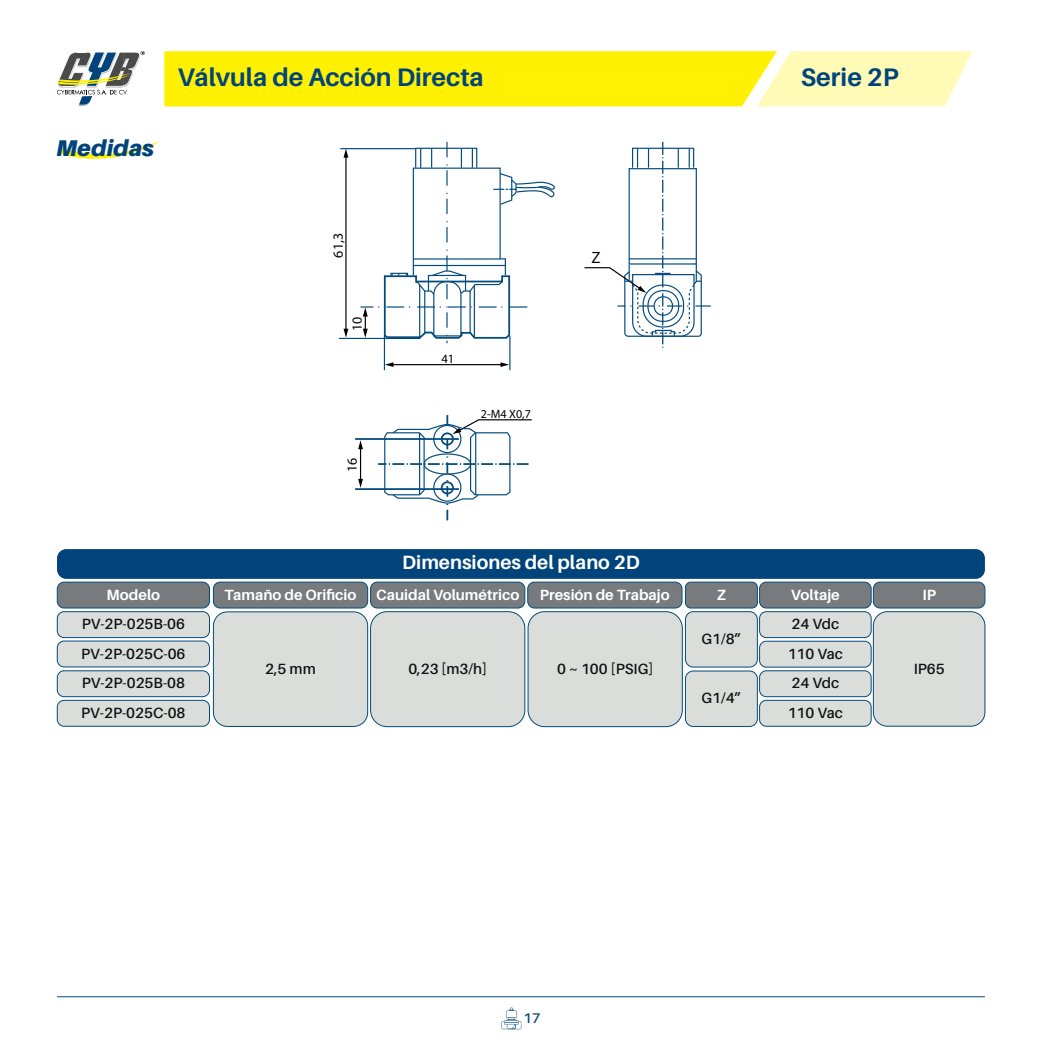
<style>
.page{position:relative;width:1042px;height:1042px;background:#fff}
.page>*{position:absolute;margin:0;border:0;box-sizing:border-box;transform-origin:0 0}
.t1{font:700 25.38px "Aileron";color:#00447b}
.t2{font:italic 900 22.75px "Aileron";color:#00447b}
.t3{font:700 19.25px "Aileron";color:#fff}
.t4{font:16.45px "Myriad Pro";color:#000001}
.t5{font:600 14.88px/29.6px "Aileron";color:#101315;text-align:justify}
.t6{font:700 14.88px "Aileron";color:#fff}
.t7{font:14px "Myriad Pro";color:#000001}
.t8{font:600 14px "Aileron";color:#034b7d}
.t9{font:12.6px "Myriad Pro";color:#000001}
.t10{font:12.08px "Myriad Pro";color:#000001}
</style>
<div class="page">
<svg style="left:60px;top:141px;width:101px;height:18px"></svg>
<hr style="left:57px;top:996px;width:928px;height:1px;background:#034b7d">
<svg style="left:501px;top:1007px;width:20px;height:23px"></svg>
<svg style="left:57px;top:51px;width:88px;height:55px"></svg>
<svg style="left:164px;top:51px;width:808px;height:55px;background:#fff333"></svg>
<hr style="left:340px;top:148px;width:75px;height:1px;background:#034b7d">
<hr style="left:339px;top:338px;width:81px;height:1px;background:#034b7d">
<hr style="left:384px;top:336px;width:1px;height:34px;background:#034b7d">
<hr style="left:509px;top:336px;width:1px;height:34px;background:#034b7d">
<hr style="left:392px;top:364px;width:110px;height:1px;background:#000001">
<svg style="left:385px;top:362px;width:8px;height:5px"></svg>
<svg style="left:500px;top:362px;width:9px;height:5px"></svg>
<hr style="left:345px;top:156px;width:1px;height:174px;background:#000001">
<svg style="left:343px;top:149px;width:5px;height:9px"></svg>
<svg style="left:343px;top:329px;width:5px;height:9px"></svg>
<svg style="left:361px;top:142px;width:194px;height:201px"></svg>
<svg style="left:584px;top:142px;width:127px;height:206px"></svg>
<hr style="left:355px;top:438px;width:104px;height:2px;background:#034b7d">
<hr style="left:355px;top:488px;width:104px;height:2px;background:#034b7d">
<hr style="left:360px;top:447px;width:1px;height:33px;background:#000001">
<svg style="left:358px;top:440px;width:5px;height:9px"></svg>
<svg style="left:358px;top:479px;width:5px;height:9px"></svg>
<svg style="left:378px;top:415px;width:154px;height:106px"></svg>
<div style="left:57px;top:549px;width:928px;height:30px;background:#00447b;border-radius:9px"></div>
<div style="left:213px;top:582px;width:155px;height:26px;background:#777b7d;border-radius:7px"></div>
<div style="left:213px;top:582px;width:155px;height:26px;border:1px solid #034b7d;border-radius:7px"></div>
<div style="left:213px;top:612px;width:155px;height:114px;background:#dbdddb;border-radius:14px"></div>
<div style="left:213px;top:611px;width:155px;height:115px;border:1px solid #034b7d;border-radius:14px"></div>
<div style="left:57px;top:582px;width:152px;height:26px;background:#777b7d;border-radius:7px"></div>
<div style="left:57px;top:582px;width:153px;height:26px;border:1px solid #034b7d;border-radius:7px"></div>
<div style="left:57px;top:612px;width:152px;height:25px;background:#dbdddb;border-radius:7px"></div>
<div style="left:57px;top:611px;width:153px;height:27px;border:1px solid #034b7d;border-radius:7px"></div>
<div style="left:57px;top:641px;width:152px;height:26px;background:#dbdddb;border-radius:7px"></div>
<div style="left:57px;top:641px;width:153px;height:26px;border:1px solid #034b7d;border-radius:7px"></div>
<div style="left:57px;top:671px;width:152px;height:26px;background:#dbdddb;border-radius:7px"></div>
<div style="left:57px;top:670px;width:153px;height:27px;border:1px solid #034b7d;border-radius:7px"></div>
<div style="left:57px;top:700px;width:152px;height:26px;background:#dbdddb;border-radius:7px"></div>
<div style="left:57px;top:700px;width:153px;height:26px;border:1px solid #034b7d;border-radius:7px"></div>
<div style="left:370px;top:582px;width:155px;height:26px;background:#777b7d;border-radius:7px"></div>
<div style="left:370px;top:582px;width:155px;height:26px;border:1px solid #034b7d;border-radius:7px"></div>
<div style="left:528px;top:582px;width:154px;height:26px;background:#777b7d;border-radius:7px"></div>
<div style="left:527px;top:582px;width:155px;height:26px;border:1px solid #034b7d;border-radius:7px"></div>
<div style="left:370px;top:612px;width:155px;height:114px;background:#dbdddb;border-radius:17px"></div>
<div style="left:370px;top:611px;width:155px;height:116px;border:1px solid #034b7d;border-radius:17px"></div>
<div style="left:873px;top:582px;width:112px;height:26px;background:#777b7d;border-radius:7px"></div>
<div style="left:873px;top:582px;width:112px;height:26px;border:1px solid #034b7d;border-radius:7px"></div>
<div style="left:685px;top:582px;width:72px;height:26px;background:#777b7d;border-radius:5px"></div>
<div style="left:685px;top:582px;width:72px;height:26px;border:1px solid #034b7d;border-radius:5px"></div>
<div style="left:873px;top:612px;width:112px;height:114px;background:#dbdddb;border-radius:14px"></div>
<div style="left:873px;top:611px;width:112px;height:115px;border:1px solid #034b7d;border-radius:14px"></div>
<div style="left:759px;top:582px;width:112px;height:26px;background:#777b7d;border-radius:7px"></div>
<div style="left:759px;top:582px;width:112px;height:26px;border:1px solid #034b7d;border-radius:7px"></div>
<div style="left:759px;top:700px;width:112px;height:26px;background:#dbdddb;border-radius:7px"></div>
<div style="left:759px;top:700px;width:112px;height:26px;border:1px solid #034b7d;border-radius:7px"></div>
<div style="left:759px;top:612px;width:112px;height:25px;background:#dbdddb;border-radius:7px"></div>
<div style="left:759px;top:611px;width:112px;height:27px;border:1px solid #034b7d;border-radius:7px"></div>
<div style="left:759px;top:641px;width:112px;height:26px;background:#dbdddb;border-radius:7px"></div>
<div style="left:759px;top:641px;width:112px;height:26px;border:1px solid #034b7d;border-radius:7px"></div>
<div style="left:759px;top:671px;width:112px;height:26px;background:#dbdddb;border-radius:7px"></div>
<div style="left:759px;top:670px;width:112px;height:27px;border:1px solid #034b7d;border-radius:7px"></div>
<div style="left:685px;top:612px;width:72px;height:55px;background:#dbdddb;border-radius:8px"></div>
<div style="left:685px;top:611px;width:72px;height:56px;border:1px solid #034b7d;border-radius:8px"></div>
<div style="left:685px;top:671px;width:72px;height:55px;background:#dbdddb;border-radius:8px"></div>
<div style="left:685px;top:671px;width:72px;height:55px;border:1px solid #034b7d;border-radius:8px"></div>
<div style="left:528px;top:612px;width:154px;height:114px;background:#dbdddb;border-radius:17px"></div>
<div style="left:528px;top:611px;width:154px;height:116px;border:1px solid #034b7d;border-radius:17px"></div>
<h2 class="t2" style="left:56px;top:134px;width:99px">Medidas</h2>
<h1 class="t1" style="left:178px;top:63px;width:308px">Válvula de Acción Directa</h1>
<h1 class="t1" style="left:801px;top:63px;width:99px">Serie 2P</h1>
<p class="t7" style="left:329px;top:258px;width:26px;rotate:-90deg">61,3</p>
<p class="t7" style="left:348px;top:331px;width:16px;rotate:-90deg">10</p>
<p class="t7" style="left:344px;top:472px;width:16px;rotate:-90deg">16</p>
<p class="t9" style="left:441px;top:351px;width:14px">41</p>
<p class="t10" style="left:481px;top:407px;width:52px">2-M4 X0,7</p>
<p class="t4" style="left:592px;top:248px;width:11px">Z</p>
<p class="t3" style="left:402px;top:552px;width:239px">Dimensiones del plano 2D</p>
<p class="t6" style="left:107px;top:586px;width:55px">Modelo</p>
<p class="t5" style="left:81px;top:609px;width:106px">PV-2P-025B-06<br>PV-2P-025C-06<br>PV-2P-025B-08<br>PV-2P-025C-08</p>
<p class="t6" style="left:225px;top:586px;width:133px">Tamaño de Orificio</p>
<p class="t6" style="left:376px;top:586px;width:145px">Cauidal Volumétrico</p>
<p class="t6" style="left:540px;top:586px;width:131px">Presión de Trabajo</p>
<p class="t5" style="left:265px;top:654px;width:52px">2,5 mm</p>
<p class="t5" style="left:408px;top:654px;width:80px">0,23 [m3/h]</p>
<p class="t5" style="left:557px;top:654px;width:98px">0 ~ 100 [PSIG]</p>
<p class="t6" style="left:791px;top:586px;width:50px">Voltaje</p>
<p class="t6" style="left:717px;top:586px;width:11px">Z</p>
<p class="t6" style="left:922px;top:586px;width:15px">IP</p>
<p class="t5" style="left:701px;top:624px;width:41px">G1/8”</p>
<p class="t5" style="left:701px;top:683px;width:41px">G1/4”</p>
<p class="t5" style="left:788px;top:609px;width:57px;text-align:left">24 Vdc<br>110 Vac<br>24 Vdc<br>110 Vac</p>
<p class="t5" style="left:913px;top:654px;width:32px">IP65</p>
<p class="t8" style="left:523px;top:1010px;width:18px">17</p>
</div>
